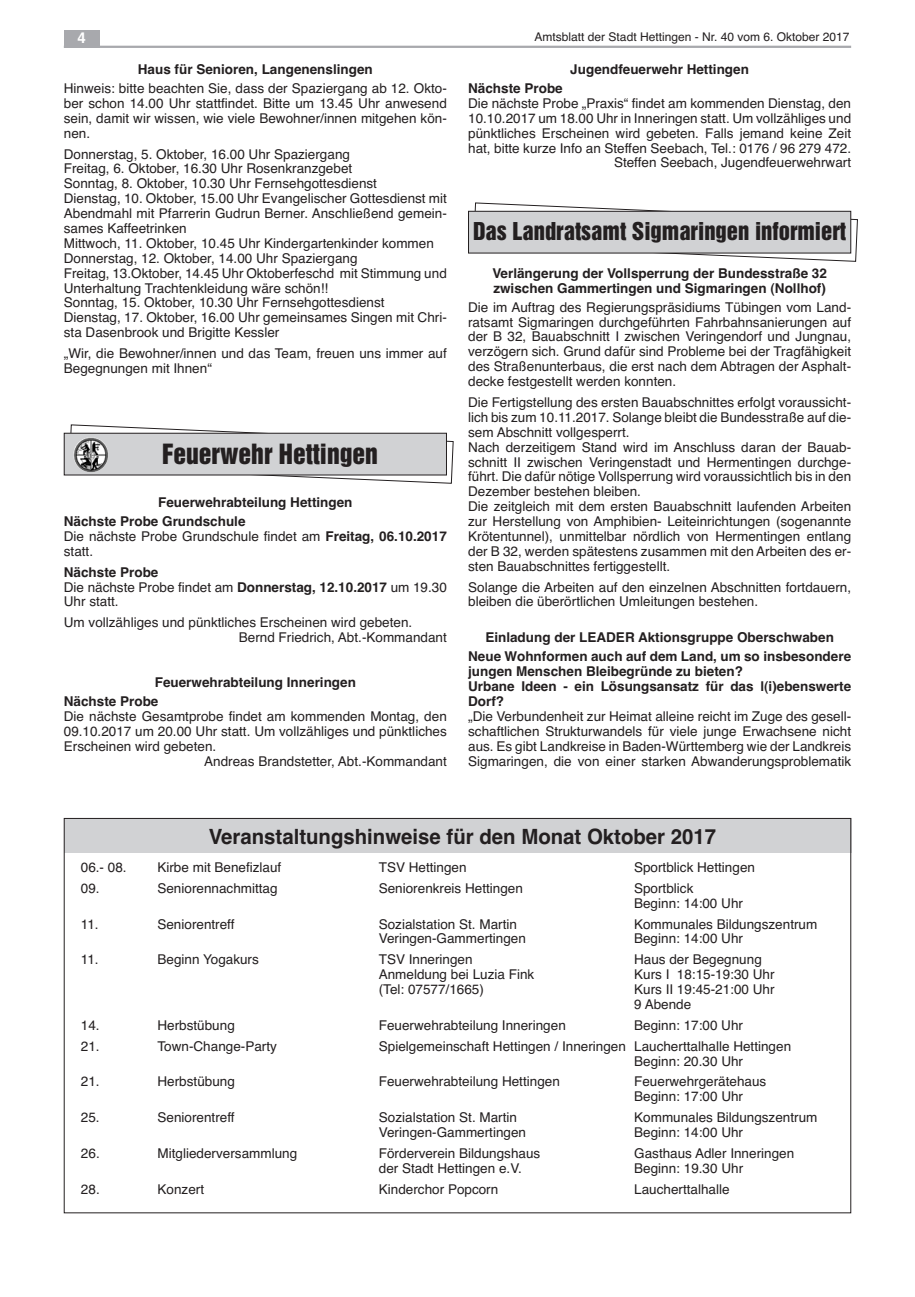
<style>
.page{position:relative;width:915px;height:1297px;background:#fff}
.page>*{position:absolute;margin:0;border:0;box-sizing:border-box;transform-origin:0 0}
.t1{font:25.5px "Helvetica Inserat";color:#231f20}
.t2{font:22.5px "Helvetica Inserat";color:#231f20}
.t3{font:700 21px "Helvetica";color:#231f20}
.t4{font:700 15px "Helvetica";color:#fff}
.t5{font:13.5px/14.9px "Helvetica";color:#231f20}
.t6{font:700 13.5px/19.2px "Helvetica";color:#231f20}
.t7{font:12px "Helvetica";color:#231f20}
.s1{font-weight:700}
</style>
<div class="page">
<div style="left:64px;top:819px;width:786px;height:34px;background:#d1d2d4"></div>
<svg style="left:69px;top:424px;width:385px;height:60px"></svg>
<div style="left:64px;top:433px;width:382px;height:42px;background:#d1d2d4"></div>
<div style="left:64px;top:433px;width:382px;height:42px;border:1px solid #231f20"></div>
<img style="left:73px;top:437px;width:35px;height:35px;border-radius:50%">
<svg style="left:473px;top:202px;width:384px;height:60px"></svg>
<div style="left:468px;top:211px;width:382px;height:42px;background:#d1d2d4"></div>
<div style="left:468px;top:211px;width:382px;height:42px;border:1px solid #231f20"></div>
<hr style="left:64px;top:46px;width:786px;height:2px;background:#a8a9ad">
<div style="left:64px;top:30px;width:35px;height:17px;background:#a8a9ad"></div>
<p class="t4" style="left:77px;top:29px;width:10px">4</p>
<p class="t7" style="left:534px;top:30px;width:316px">Amtsblatt der Stadt Hettingen - Nr. 40 vom 6. Oktober 2017</p>
<p class="t6" style="left:138px;top:60px;width:236px">Haus für Senioren, Langenenslingen</p>
<p class="t5" style="left:64px;top:81px;width:384px;text-align:justify">Hinweis: bitte beachten Sie, dass der Spaziergang ab 12. Okto&shy;ber schon 14.00 Uhr stattfindet. Bitte um 13.45 Uhr anwesend sein, damit wir wissen, wie viele Bewohner/innen mitgehen kön&shy;nen.</p>
<p class="t5" style="left:64px;top:146px;width:384px">Donnerstag, 5. Oktober, 16.00 Uhr Spaziergang<br>Freitag, 6. Oktober, 16.30 Uhr Rosenkranzgebet<br>Sonntag, 8. Oktober, 10.30 Uhr Fernsehgottesdienst<br>Dienstag, 10. Oktober, 15.00 Uhr Evangelischer Gottesdienst mit Abendmahl mit Pfarrerin Gudrun Berner. Anschließend gemein&shy;sames Kaffeetrinken<br>Mittwoch, 11. Oktober, 10.45 Uhr Kindergartenkinder kommen Donnerstag, 12. Oktober, 14.00 Uhr Spaziergang<br>Freitag, 13.Oktober, 14.45 Uhr Oktoberfeschd mit Stimmung und Unterhaltung Trachtenkleidung wäre schön!!<br>Sonntag, 15. Oktober, 10.30 Uhr Fernsehgottesdienst<br>Dienstag, 17. Oktober, 16.00 Uhr gemeinsames Singen mit Chri&shy;sta Dasenbrook und Brigitte Kessler</p>
<p class="t5" style="left:64px;top:346px;width:384px">„Wir, die Bewohner/innen und das Team, freuen uns immer auf<br>Begegnungen mit Ihnen“</p>
<h1 class="t1" style="left:162px;top:444px;width:217px">Feuerwehr Hettingen</h1>
<p class="t6" style="left:64px;top:493px;width:290px;text-indent:94px">Feuerwehrabteilung Hettingen<br>Nächste Probe Grundschule</p>
<p class="t5" style="left:64px;top:529px;width:384px">Die nächste Probe Grundschule findet am <span class="s1">Freitag, 06.10.2017 </span>statt.</p>
<p class="t5" style="left:64px;top:565px;width:384px"><span class="s1">Nächste Probe<br></span>Die nächste Probe findet am <span class="s1">Donnerstag, 12.10.2017</span> um 19.30<br>Uhr statt.</p>
<p class="t5" style="left:239px;top:615px;width:209px;text-indent:-175px">Um vollzähliges und pünktliches Erscheinen wird gebeten.<br>Bernd Friedrich, Abt.-Kommandant</p>
<p class="t6" style="left:64px;top:673px;width:293px;text-indent:91px">Feuerwehrabteilung Inneringen<br>Nächste Probe</p>
<p class="t5" style="left:64px;top:709px;width:384px">Die nächste Gesamtprobe findet am kommenden Montag, den</p>
<p class="t5" style="left:64px;top:724px;width:384px">09.10.2017 um 20.00 Uhr statt. Um vollzähliges und pünktliches</p>
<p class="t5" style="left:64px;top:739px;width:154px">Erscheinen wird gebeten.</p>
<p class="t5" style="left:204px;top:753px;width:244px">Andreas Brandstetter, Abt.-Kommandant</p>
<p class="t6" style="left:570px;top:60px;width:180px">Jugendfeuerwehr Hettingen</p>
<p class="t6" style="left:468px;top:79px;width:96px">Nächste Probe</p>
<p class="t5" style="left:468px;top:96px;width:384px;text-align:right">Die nächste Probe „Praxis“ findet am kommenden Dienstag, den 10.10.2017 um 18.00 Uhr in Inneringen statt. Um vollzähliges und pünktliches Erscheinen wird gebeten. Falls jemand keine Zeit hat, bitte kurze Info an Steffen Seebach, Tel.: 0176 / 96 279 472.<br>Steffen Seebach, Jugendfeuerwehrwart</p>
<h2 class="t2" style="left:473px;top:222px;width:374px">Das Landratsamt Sigmaringen informiert</h2>
<p class="t6" style="left:492px;top:266px;width:336px;line-height:14.9px">Verlängerung der Vollsperrung der Bundesstraße 32 zwischen Gammertingen und Sigmaringen (Nollhof)</p>
<p class="t5" style="left:468px;top:300px;width:384px;text-align:justify">Die im Auftrag des Regierungspräsidiums Tübingen vom Land&shy;ratsamt Sigmaringen durchgeführten Fahrbahnsanierungen auf der B 32, Bauabschnitt I zwischen Veringendorf und Jungnau, verzögern sich. Grund dafür sind Probleme bei der Tragfähigkeit des Straßenunterbaus, die erst nach dem Abtragen der Asphalt&shy;decke festgestellt werden konnten.</p>
<p class="t5" style="left:468px;top:395px;width:384px">Die Fertigstellung des ersten Bauabschnittes erfolgt voraussicht&shy;lich bis zum 10.11.2017. Solange bleibt die Bundesstraße auf die&shy;sem Abschnitt vollgesperrt.<br>Nach derzeitigem Stand wird im Anschluss daran der Bauab&shy;schnitt II zwischen Veringenstadt und Hermentingen durchge&shy;führt. Die dafür nötige Vollsperrung wird voraussichtlich bis in den Dezember bestehen bleiben.<br>Die zeitgleich mit dem ersten Bauabschnitt laufenden Arbeiten zur Herstellung von Amphibien- Leiteinrichtungen (sogenannte Krötentunnel), unmittelbar nördlich von Hermentingen entlang der B 32, werden spätestens zusammen mit den Arbeiten des er&shy;sten Bauabschnittes fertiggestellt.</p>
<p class="t5" style="left:468px;top:579px;width:384px">Solange die Arbeiten auf den einzelnen Abschnitten fortdauern, bleiben die überörtlichen Umleitungen bestehen.</p>
<p class="t6" style="left:468px;top:628px;width:384px;text-align:center">Einladung der LEADER Aktionsgruppe Oberschwaben<br>Neue Wohnformen auch auf dem Land, um so insbesondere</p>
<p class="t6" style="left:468px;top:664px;width:384px;line-height:14.9px">jungen Menschen Bleibegründe zu bieten?<br>Urbane Ideen - ein Lösungsansatz für das l(i)ebenswerte<br>Dorf?</p>
<p class="t5" style="left:468px;top:709px;width:384px;text-align:justify">„Die Verbundenheit zur Heimat alleine reicht im Zuge des gesell&shy;schaftlichen Strukturwandels für viele junge Erwachsene nicht aus. Es gibt Landkreise in Baden-Württemberg wie der Landkreis Sigmaringen, die von einer starken Abwanderungsproblematik</p>
<h3 class="t3" style="left:208px;top:824px;width:509px">Veranstaltungshinweise für den Monat Oktober 2017</h3>
<p class="t5" style="left:81px;top:860px;width:47px">06.- 08.</p>
<p class="t5" style="left:157px;top:860px;width:125px">Kirbe mit Benefizlauf</p>
<p class="t5" style="left:378px;top:860px;width:89px">TSV Hettingen</p>
<p class="t5" style="left:634px;top:860px;width:122px">Sportblick Hettingen</p>
<p class="t5" style="left:81px;top:881px;width:20px">09.</p>
<p class="t5" style="left:157px;top:881px;width:122px">Seniorennachmittag</p>
<p class="t5" style="left:378px;top:881px;width:146px">Seniorenkreis Hettingen</p>
<p class="t5" style="left:634px;top:881px;width:110px">Sportblick<br>Beginn: 14:00 Uhr</p>
<p class="t5" style="left:81px;top:916px;width:19px">11.</p>
<p class="t5" style="left:157px;top:916px;width:79px">Seniorentreff</p>
<p class="t5" style="left:378px;top:916px;width:140px">Sozialstation St. Martin</p>
<p class="t5" style="left:634px;top:916px;width:185px">Kommunales Bildungszentrum</p>
<p class="t5" style="left:378px;top:931px;width:149px">Veringen-Gammertingen</p>
<p class="t5" style="left:634px;top:931px;width:110px">Beginn: 14:00 Uhr</p>
<p class="t5" style="left:81px;top:952px;width:19px">11.</p>
<p class="t5" style="left:157px;top:952px;width:103px">Beginn Yogakurs</p>
<p class="t5" style="left:378px;top:952px;width:95px">TSV Inneringen</p>
<p class="t5" style="left:634px;top:952px;width:129px">Haus der Begegnung</p>
<p class="t5" style="left:378px;top:967px;width:157px">Anmeldung bei Luzia Fink</p>
<p class="t5" style="left:634px;top:967px;width:142px">Kurs I 18:15-19:30 Uhr</p>
<p class="t5" style="left:378px;top:982px;width:107px">(Tel: 07577/1665)</p>
<p class="t5" style="left:634px;top:982px;width:142px">Kurs II 19:45-21:00 Uhr<br>9 Abende</p>
<p class="t5" style="left:81px;top:1018px;width:20px">14.</p>
<p class="t5" style="left:157px;top:1018px;width:79px">Herbstübung</p>
<p class="t5" style="left:378px;top:1018px;width:188px">Feuerwehrabteilung Inneringen</p>
<p class="t5" style="left:634px;top:1018px;width:110px">Beginn: 17:00 Uhr</p>
<p class="t5" style="left:81px;top:1039px;width:20px">21.</p>
<p class="t5" style="left:157px;top:1039px;width:121px">Town-Change-Party</p>
<p class="t5" style="left:634px;top:1039px;width:158px;text-indent:-255px">Spielgemeinschaft Hettingen / Inneringen Laucherttalhalle Hettingen<br>Beginn: 20.30 Uhr</p>
<p class="t5" style="left:81px;top:1074px;width:20px">21.</p>
<p class="t5" style="left:157px;top:1074px;width:79px">Herbstübung</p>
<p class="t5" style="left:379px;top:1074px;width:182px">Feuerwehrabteilung Hettingen</p>
<p class="t5" style="left:634px;top:1074px;width:134px">Feuerwehrgerätehaus<br>Beginn: 17:00 Uhr</p>
<p class="t5" style="left:81px;top:1110px;width:20px">25.</p>
<p class="t5" style="left:157px;top:1110px;width:79px">Seniorentreff</p>
<p class="t5" style="left:379px;top:1110px;width:140px">Sozialstation St. Martin</p>
<p class="t5" style="left:634px;top:1110px;width:185px">Kommunales Bildungszentrum</p>
<p class="t5" style="left:379px;top:1125px;width:149px">Veringen-Gammertingen</p>
<p class="t5" style="left:634px;top:1125px;width:110px">Beginn: 14:00 Uhr</p>
<p class="t5" style="left:81px;top:1146px;width:20px">26.</p>
<p class="t5" style="left:157px;top:1146px;width:141px">Mitgliederversammlung</p>
<p class="t5" style="left:379px;top:1146px;width:163px">Förderverein Bildungshaus</p>
<p class="t5" style="left:634px;top:1146px;width:161px">Gasthaus Adler Inneringen</p>
<p class="t5" style="left:379px;top:1161px;width:144px">der Stadt Hettingen e.V.</p>
<p class="t5" style="left:634px;top:1161px;width:110px">Beginn: 19.30 Uhr</p>
<p class="t5" style="left:81px;top:1182px;width:20px">28.</p>
<p class="t5" style="left:157px;top:1182px;width:48px">Konzert</p>
<p class="t5" style="left:379px;top:1182px;width:121px">Kinderchor Popcorn</p>
<p class="t5" style="left:634px;top:1182px;width:97px">Laucherttalhalle</p>
</div>
